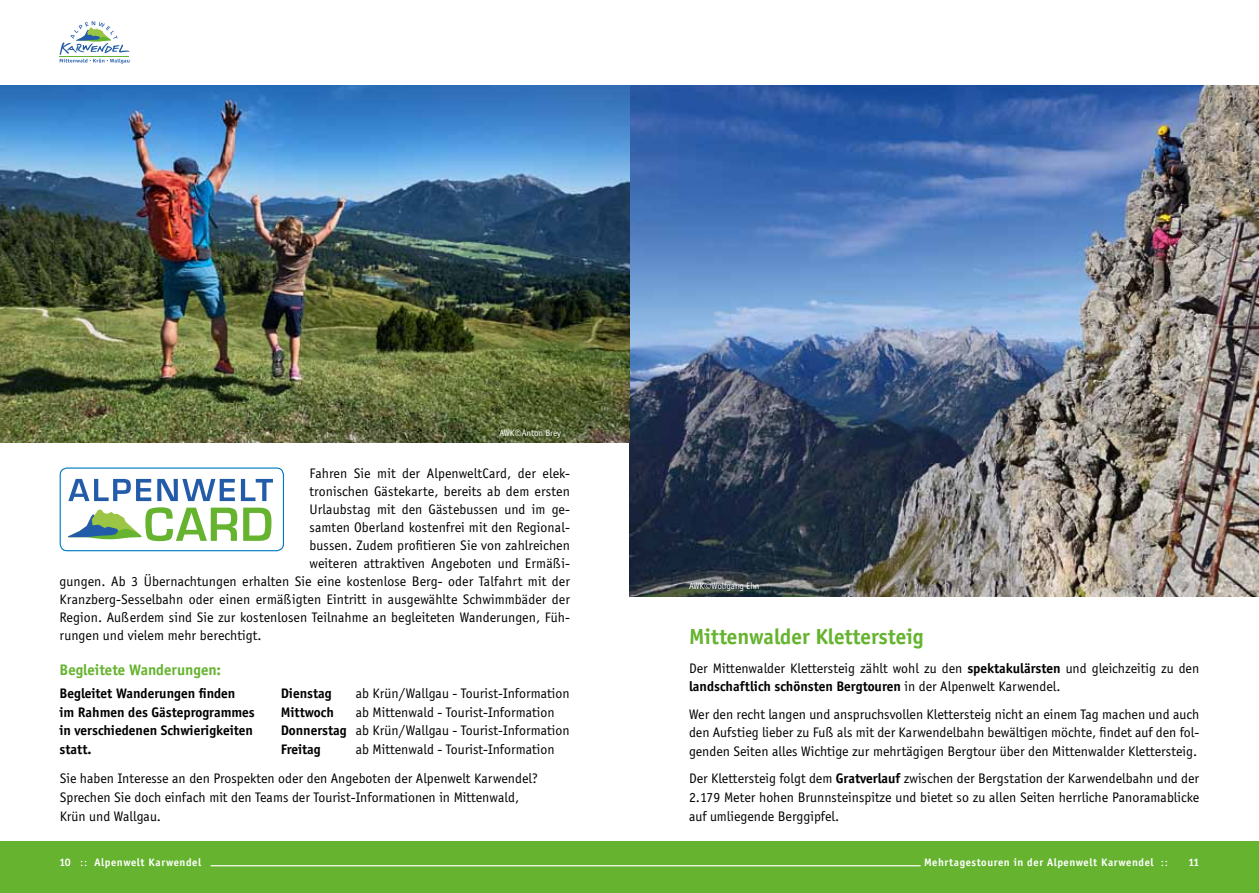
<style>
.page{position:relative;width:1259px;height:893px;background:#fff}
.page>*{position:absolute;margin:0;border:0;box-sizing:border-box;transform-origin:0 0}
.t1{font:700 22.5px "Officina Sans";color:#65b32e}
.t2{font:700 15.75px "Officina Sans";color:#65b32e}
.t3{font:14.25px/18.8px "Officina Sans";letter-spacing:.005em;color:#000}
.t4{font:700 14.25px/18.8px "Officina Sans";color:#000}
.t5{font:700 11.25px "Officina Sans";letter-spacing:.05em;color:#fff}
.t6{font:9.45px "Officina Sans";letter-spacing:-.01em;color:#fff}
.s1{font-weight:700}
.s2{font-weight:400}
</style>
<div class="page">
<div style="left:0;top:842px;width:629px;height:51px;background:#65b32e"></div>
<hr style="left:210px;top:865px;width:419px;height:1px;background:#fff">
<svg style="left:60px;top:21px;width:70px;height:42px"></svg>
<hr style="left:60px;top:56px;width:69px;height:1px;background:#65b32e">
<div style="left:629px;top:842px;width:630px;height:51px;background:#65b32e"></div>
<hr style="left:629px;top:865px;width:291px;height:1px;background:#fff">
<img style="left:629px;top:85px;width:630px;height:511px">
<img style="left:0;top:85px;width:629px;height:357px">
<div style="left:60px;top:467px;width:224px;height:84px;border:1px solid #007bc2;border-radius:7px"></div>
<svg style="left:68px;top:507px;width:203px;height:34px"></svg>
<svg style="left:68px;top:478px;width:205px;height:23px"></svg>
<p class="t6" style="left:499px;top:427px;width:63px">AWK©Anton Brey</p>
<p class="t3" style="left:309px;top:464px;width:262px">Fahren Sie mit der AlpenweltCard, der elek-</p>
<p class="t3" style="left:309px;top:482px;width:262px">tronischen Gästekarte, bereits ab dem ersten</p>
<p class="t3" style="left:309px;top:500px;width:262px">Urlaubstag mit den Gästebussen und im ge-</p>
<p class="t3" style="left:309px;top:518px;width:262px">samten Oberland kostenfrei mit den Regional-</p>
<p class="t3" style="left:309px;top:536px;width:262px">bussen. Zudem profitieren Sie von zahlreichen</p>
<p class="t3" style="left:309px;top:554px;width:262px">weiteren attraktiven Angeboten und Ermäßi-</p>
<p class="t3" style="left:60px;top:572px;width:512px">gungen. Ab 3 Übernachtungen erhalten Sie eine kostenlose Berg- oder Talfahrt mit der</p>
<p class="t3" style="left:60px;top:590px;width:512px">Kranzberg-Sesselbahn oder einen ermäßigten Eintritt in ausgewählte Schwimmbäder der</p>
<p class="t3" style="left:60px;top:608px;width:512px">Region. Außerdem sind Sie zur kostenlosen Teilnahme an begleiteten Wanderungen, Füh-</p>
<p class="t3" style="left:60px;top:626px;width:204px">rungen und vielem mehr berechtigt.</p>
<p class="t2" style="left:60px;top:660px;width:163px">Begleitete Wanderungen:</p>
<p class="t4" style="left:60px;top:684px;width:197px">Begleitet Wanderungen finden<br>im Rahmen des Gästeprogrammes in verschiedenen Schwierigkeiten statt.</p>
<p class="t4" style="left:281px;top:684px;width:53px">Dienstag</p>
<p class="t3" style="left:356px;top:684px;width:215px">ab Krün/Wallgau - Tourist-Information</p>
<p class="t4" style="left:281px;top:702px;width:55px">Mittwoch</p>
<p class="t3" style="left:281px;top:703px;width:290px;text-indent:75px">ab Mittenwald - Tourist-Information<br><span class="s1">Donnerstag</span> ab Krün/Wallgau - Tourist-Information<br><span class="s1">Freitag</span></p>
<p class="t3" style="left:356px;top:740px;width:200px">ab Mittenwald - Tourist-Information</p>
<p class="t3" style="left:60px;top:769px;width:480px">Sie haben Interesse an den Prospekten oder den Angeboten der Alpenwelt Karwendel?<br>Sprechen Sie doch einfach mit den Teams der Tourist-Informationen in Mittenwald,<br>Krün und Wallgau.</p>
<p class="t6" style="left:689px;top:580px;width:72px">AWK©Wolfgang Ehn</p>
<h1 class="t1" style="left:689px;top:623px;width:236px">Mittenwalder Klettersteig</h1>
<p class="t3" style="left:689px;top:659px;width:512px">Der Mittenwalder Klettersteig zählt wohl zu den <span class="s1">spektakulärsten</span> und gleichzeitig zu den <span class="s1">landschaftlich schönsten Bergtouren</span> in der Alpenwelt Karwendel.</p>
<p class="t3" style="left:689px;top:705px;width:512px;text-align:justify">Wer den recht langen und anspruchsvollen Klettersteig nicht an einem Tag machen und auch den Aufstieg lieber zu Fuß als mit der Karwendelbahn bewältigen möchte, findet auf den fol&shy;genden Seiten alles Wichtige zur mehrtägigen Bergtour über den Mittenwalder Klettersteig.</p>
<p class="t3" style="left:689px;top:769px;width:512px;text-align:justify">Der Klettersteig folgt dem <span class="s1">Gratverlauf</span> zwischen der Bergstation der Karwendelbahn und der 2.179 Meter hohen Brunnsteinspitze und bietet so zu allen Seiten herrliche Panoramablicke auf umliegende Berggipfel.</p>
<p class="t5" style="left:60px;top:855px;width:143px">10 <span class="s2">::</span> Alpenwelt Karwendel</p>
<p class="t5" style="left:924px;top:855px;width:245px">Mehrtagestouren in der Alpenwelt Karwendel <span class="s2">::</span></p>
<p class="t5" style="left:1188px;top:855px;width:13px">11</p>
</div>
